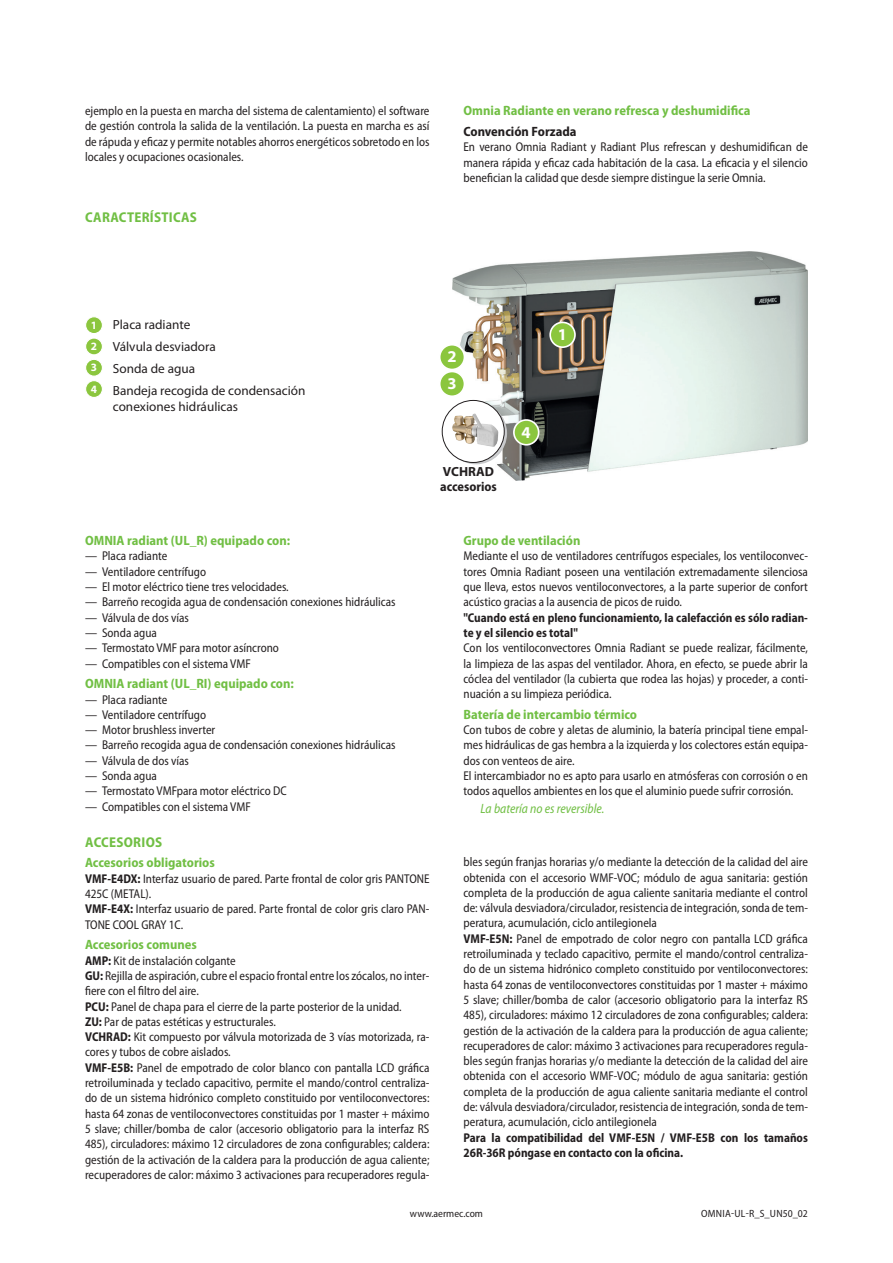
<style>
.page{position:relative;width:893px;height:1263px;background:#fff}
.page>*{position:absolute;margin:0;border:0;box-sizing:border-box;transform-origin:0 0}
.t1{font:700 16.5px/26.8px "Myriad Pro";color:#fff}
.t2{font:700 semi-condensed 14.25px "Myriad Pro";letter-spacing:.02em;color:#71bf44}
.t3{font:700 semi-condensed 13.5px "Myriad Pro";color:#71bf44}
.t4{font:italic semi-condensed 13.5px "Myriad Pro";color:#71bf44;scale:.95 1}
.t5{font:700 semi-condensed 13.5px "Myriad Pro";color:#231f20}
.t6{font:13.2px/22.2px "Myriad Pro";color:#231f20}
.t7{font:700 semi-condensed 13.2px/14.9px "Myriad Pro";color:#231f20}
.normaleInline_es{font:semi-condensed 12.75px/15.3px "Myriad Pro";color:#231f20;scale:.95 1}
.normale_es{font:semi-condensed 12.75px/15.3px "Myriad Pro";color:#231f20;text-align:justify;scale:.95 1}
.normaleInline_es-2{font:700 semi-condensed 12.75px/15.3px "Myriad Pro";color:#231f20;scale:.95 1}
.t8{font:700 11.25px/21.3px "Myriad Pro";color:#fff;text-align:justify}
.t9{font:semi-condensed 10.5px "Myriad Pro";letter-spacing:.005em;color:#231f20}
.s1{font-stretch:normal}
.s2{font-weight:700}
</style>
<div class="page">
<img style="left:452px;top:252px;width:356px;height:229px">
<div style="left:550px;top:322px;width:25px;height:25px;background:#8bc63e;border-radius:50%"></div>
<div style="left:549px;top:322px;width:27px;height:26px;border:2px solid #fff;border-radius:50%"></div>
<div style="left:440px;top:345px;width:24px;height:24px;background:#8bc63e;border-radius:50%"></div>
<div style="left:439px;top:344px;width:26px;height:26px;border:2px solid #fff;border-radius:50%"></div>
<div style="left:440px;top:371px;width:24px;height:25px;background:#8bc63e;border-radius:50%"></div>
<div style="left:439px;top:371px;width:26px;height:26px;border:2px solid #fff;border-radius:50%"></div>
<div style="left:514px;top:420px;width:25px;height:25px;background:#8bc63e;border-radius:50%"></div>
<div style="left:513px;top:419px;width:26px;height:27px;border:2px solid #fff;border-radius:50%"></div>
<div style="left:86px;top:317px;width:16px;height:17px;background:#8bc63e;border-radius:50%"></div>
<div style="left:85px;top:316px;width:18px;height:18px;border:1px solid #fff;border-radius:50%"></div>
<div style="left:86px;top:338px;width:16px;height:17px;background:#8bc63e;border-radius:50%"></div>
<div style="left:85px;top:337px;width:18px;height:18px;border:1px solid #fff;border-radius:50%"></div>
<div style="left:86px;top:359px;width:16px;height:17px;background:#8bc63e;border-radius:50%"></div>
<div style="left:85px;top:359px;width:18px;height:18px;border:1px solid #fff;border-radius:50%"></div>
<div style="left:86px;top:381px;width:16px;height:16px;background:#8bc63e;border-radius:50%"></div>
<div style="left:85px;top:380px;width:18px;height:18px;border:1px solid #fff;border-radius:50%"></div>
<svg style="left:445px;top:402px;width:62px;height:62px"></svg>
<div style="left:442px;top:400px;width:62px;height:62px;background:#fff;border-radius:50%"></div>
<img style="left:441px;top:410px;width:73px;height:42px">
<p class="normale_es" style="left:85px;top:103px;width:364px">ejemplo en la puesta en marcha del sistema de calentamiento) el software de gestión controla la salida de la ventilación. La puesta en marcha es así de rápuda y eficaz y permite notables ahorros energéticos sobretodo en los locales y ocupaciones ocasionales.</p>
<p class="t3" style="left:463px;top:102px;width:289px">Omnia Radiante en verano refresca y deshumidifica</p>
<p class="t5" style="left:463px;top:123px;width:115px">Convención Forzada</p>
<p class="normale_es" style="left:463px;top:139px;width:364px">En verano Omnia Radiant y Radiant Plus refrescan y deshumidifican de manera rápida y eficaz cada habitación de la casa. La eficacia y el silencio benefician la calidad que desde siempre distingue la serie Omnia.</p>
<p class="t2" style="left:85px;top:208px;width:113px">CARACTERÍSTICAS</p>
<p class="t8" style="left:91px;top:314px;width:8px">1<br>2<br>3<br>4</p>
<p class="t6" style="left:113px;top:313px;width:194px">Placa radiante<br>Válvula desviadora<br>Sonda de agua<br>Bandeja recogida de condensación</p>
<p class="t6" style="left:113px;top:396px;width:127px">conexiones hidráulicas</p>
<p class="t1" style="left:447px;top:343px;width:11px">2<br>3</p>
<p class="t7" style="left:440px;top:463px;width:58px"><span class="s1">VCHRAD </span>accesorios</p>
<p class="t1" style="left:522px;top:418px;width:11px">4</p>
<p class="t1" style="left:558px;top:320px;width:11px">1</p>
<p class="t3" style="left:85px;top:532px;width:207px">OMNIA radiant (UL_R) equipado con:</p>
<p class="normaleInline_es" style="left:85px;top:548px;width:88px">— Placa radiante</p>
<p class="normaleInline_es" style="left:85px;top:564px;width:129px">— Ventiladore centrífugo</p>
<p class="normaleInline_es" style="left:85px;top:579px;width:216px">— El motor eléctrico tiene tres velocidades.</p>
<p class="normaleInline_es" style="left:85px;top:594px;width:328px">— Barreño recogida agua de condensación conexiones hidráulicas</p>
<p class="normaleInline_es" style="left:85px;top:609px;width:111px">— Válvula de dos vías</p>
<p class="normaleInline_es" style="left:85px;top:625px;width:77px">— Sonda agua</p>
<p class="normaleInline_es" style="left:85px;top:640px;width:206px">— Termostato VMF para motor asíncrono</p>
<p class="normaleInline_es" style="left:85px;top:655px;width:176px">— Compatibles con el sistema VMF</p>
<p class="t3" style="left:85px;top:675px;width:210px">OMNIA radiant (UL_RI) equipado con:</p>
<p class="normaleInline_es" style="left:85px;top:691px;width:88px">— Placa radiante</p>
<p class="normaleInline_es" style="left:85px;top:707px;width:129px">— Ventiladore centrífugo</p>
<p class="normaleInline_es" style="left:85px;top:722px;width:139px">— Motor brushless inverter</p>
<p class="normaleInline_es" style="left:85px;top:737px;width:328px">— Barreño recogida agua de condensación conexiones hidráulicas</p>
<p class="normaleInline_es" style="left:85px;top:753px;width:111px">— Válvula de dos vías</p>
<p class="normaleInline_es" style="left:85px;top:768px;width:77px">— Sonda agua</p>
<p class="normaleInline_es" style="left:85px;top:783px;width:214px">— Termostato VMFpara motor eléctrico DC</p>
<p class="normaleInline_es" style="left:85px;top:798px;width:176px">— Compatibles con el sistema VMF</p>
<p class="t2" style="left:85px;top:833px;width:79px">ACCESORIOS</p>
<p class="t3" style="left:85px;top:854px;width:131px">Accesorios obligatorios</p>
<p class="normaleInline_es" style="left:85px;top:870px;width:364px"><span class="s2">VMF-E4DX:</span> Interfaz usuario de pared. Parte frontal de color gris PANTONE<br>425C (METAL).</p>
<p class="normaleInline_es" style="left:85px;top:901px;width:364px"><span class="s2">VMF-E4X:</span> Interfaz usuario de pared. Parte frontal de color gris claro PAN-<br>TONE COOL GRAY 1C.</p>
<p class="t3" style="left:85px;top:936px;width:113px">Accesorios comunes</p>
<p class="normaleInline_es" style="left:85px;top:952px;width:160px"><span class="s2">AMP:</span> Kit de instalación colgante</p>
<p class="normaleInline_es" style="left:85px;top:968px;width:364px"><span class="s2">GU:</span> Rejilla de aspiración, cubre el espacio frontal entre los zócalos, no inter&shy;fiere con el filtro del aire.</p>
<p class="normaleInline_es" style="left:85px;top:998px;width:335px"><span class="s2">PCU:</span> Panel de chapa para el cierre de la parte posterior de la unidad.</p>
<p class="normaleInline_es" style="left:85px;top:1014px;width:202px"><span class="s2">ZU:</span> Par de patas estéticas y estructurales.</p>
<p class="normaleInline_es" style="left:85px;top:1029px;width:364px"><span class="s2">VCHRAD:</span> Kit compuesto por válvula motorizada de 3 vías motorizada, ra&shy;cores y tubos de cobre aislados.</p>
<p class="normaleInline_es" style="left:85px;top:1060px;width:364px;text-align:justify"><span class="s2">VMF-E5B:</span> Panel de empotrado de color blanco con pantalla LCD gráfica retroiluminada y teclado capacitivo, permite el mando/control centraliza&shy;do de un sistema hidrónico completo constituido por ventiloconvectores: hasta 64 zonas de ventiloconvectores constituidas por 1 master + máximo 5 slave; chiller/bomba de calor (accesorio obligatorio para la interfaz RS 485), circuladores: máximo 12 circuladores de zona configurables; caldera: gestión de la activación de la caldera para la producción de agua caliente; recuperadores de calor: máximo 3 activaciones para recuperadores regula-</p>
<p class="t3" style="left:463px;top:532px;width:118px">Grupo de ventilación</p>
<p class="normale_es" style="left:463px;top:548px;width:364px">Mediante el uso de ventiladores centrífugos especiales, los ventiloconvec&shy;tores Omnia Radiant poseen una ventilación extremadamente silenciosa que lleva, estos nuevos ventiloconvectores, a la parte superior de confort acústico gracias a la ausencia de picos de ruido.</p>
<p class="normaleInline_es-2" style="left:463px;top:609px;width:364px">"Cuando está en pleno funcionamiento, la calefacción es sólo radian&shy;te y el silencio es total"</p>
<p class="normale_es" style="left:463px;top:640px;width:364px">Con los ventiloconvectores Omnia Radiant se puede realizar, fácilmente, la limpieza de las aspas del ventilador. Ahora, en efecto, se puede abrir la cóclea del ventilador (la cubierta que rodea las hojas) y proceder, a conti&shy;nuación a su limpieza periódica.</p>
<p class="t3" style="left:463px;top:706px;width:175px">Batería de intercambio térmico</p>
<p class="normale_es" style="left:463px;top:722px;width:364px">Con tubos de cobre y aletas de aluminio, la batería principal tiene empal&shy;mes hidráulicas de gas hembra a la izquierda y los colectores están equipa&shy;dos con venteos de aire.</p>
<p class="normale_es" style="left:463px;top:768px;width:364px">El intercambiador no es apto para usarlo en atmósferas con corrosión o en todos aquellos ambientes en los que el aluminio puede sufrir corrosión.</p>
<p class="t4" style="left:480px;top:800px;width:132px">La batería no es reversible.</p>
<p class="normaleInline_es" style="left:463px;top:854px;width:364px;text-align:justify">bles según franjas horarias y/o mediante la detección de la calidad del aire obtenida con el accesorio WMF-VOC; módulo de agua sanitaria: gestión completa de la producción de agua caliente sanitaria mediante el control de: válvula desviadora/circulador, resistencia de integración, sonda de tem&shy;peratura, acumulación, ciclo antilegionela</p>
<p class="normaleInline_es" style="left:463px;top:930px;width:364px;text-align:justify"><span class="s2">VMF-E5N:</span> Panel de empotrado de color negro con pantalla LCD gráfica retroiluminada y teclado capacitivo, permite el mando/control centraliza&shy;do de un sistema hidrónico completo constituido por ventiloconvectores: hasta 64 zonas de ventiloconvectores constituidas por 1 master + máximo 5 slave; chiller/bomba de calor (accesorio obligatorio para la interfaz RS 485), circuladores: máximo 12 circuladores de zona configurables; caldera: gestión de la activación de la caldera para la producción de agua caliente; recuperadores de calor: máximo 3 activaciones para recuperadores regula&shy;bles según franjas horarias y/o mediante la detección de la calidad del aire obtenida con el accesorio WMF-VOC; módulo de agua sanitaria: gestión completa de la producción de agua caliente sanitaria mediante el control de: válvula desviadora/circulador, resistencia de integración, sonda de tem&shy;peratura, acumulación, ciclo antilegionela</p>
<p class="normaleInline_es-2" style="left:463px;top:1129px;width:364px">Para la compatibilidad del VMF-E5N / VMF-E5B con los tamaños<br>26R-36R póngase en contacto con la oficina.</p>
<p class="t9" style="left:410px;top:1207px;width:75px">www.aermec.com</p>
<p class="t9" style="left:701px;top:1207px;width:108px">OMNIA-UL-R_S_UN50_02</p>
</div>
